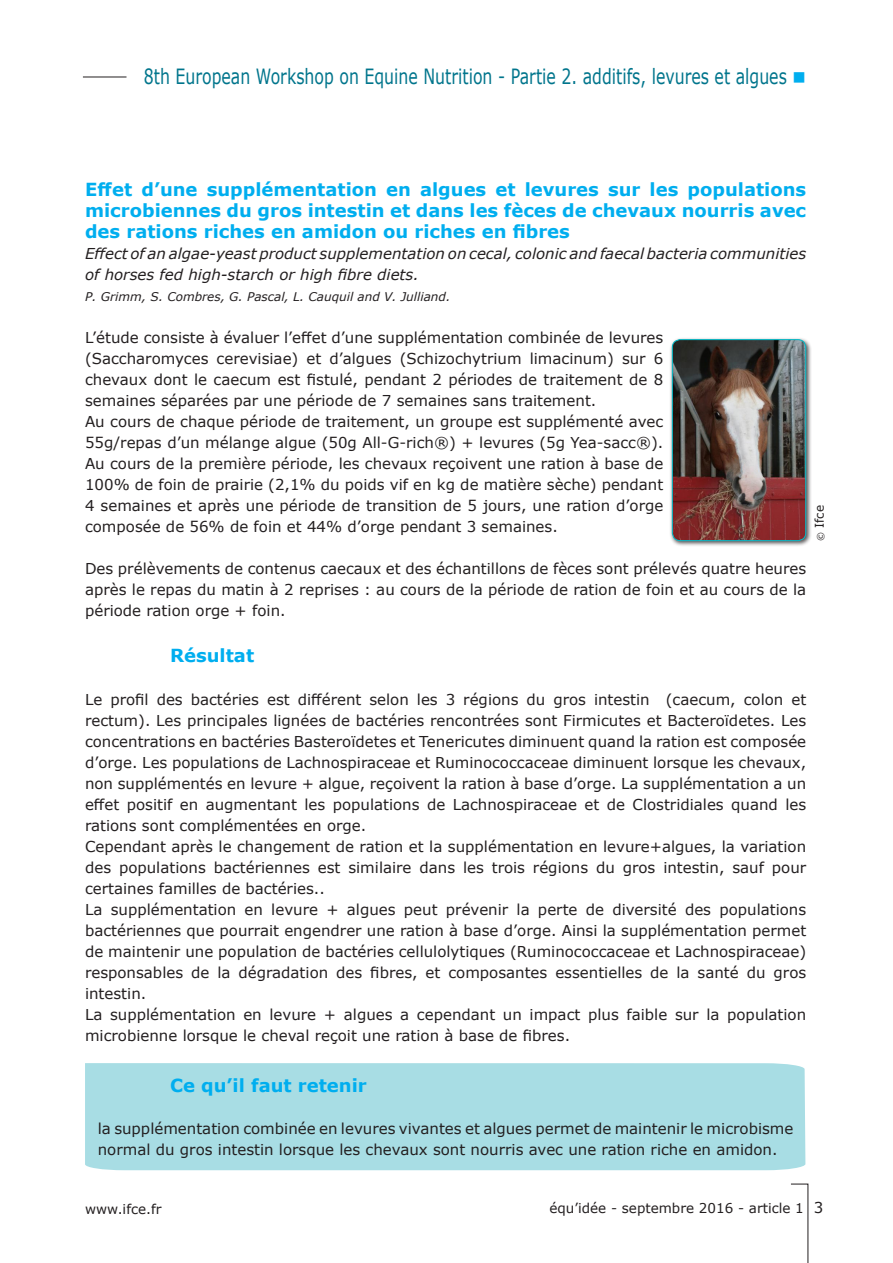
<style>
.page{position:relative;width:893px;height:1263px;background:#fff}
.page>*{position:absolute;margin:0;border:0;box-sizing:border-box;transform-origin:0 0}
.t1{font:21px "Verdana";color:#00758c;scale:.75 1}
.t2{font:700 18px/21px "Verdana";color:#00aeef;text-align:justify}
.t3{font:15px/21px "Verdana";color:#231f20;text-align:justify}
.t4{font:italic 15px/21px "Verdana";color:#231f20}
.t5{font:13.5px "Verdana";color:#231f20}
.t6{font:italic 12px "Verdana";color:#231f20}
.t7{font:12px "Verdana";color:#231f20}
.s1{color:#00aeef}
.s2{font-size:9px}
.s3{font-size:15px}
</style>
<div class="page">
<svg style="left:791px;top:1183px;width:18px;height:80px"></svg>
<hr style="left:83px;top:77px;width:43px;height:1px;background:#231f20">
<div style="left:85px;top:1063px;width:720px;height:107px;background:#a8dde4"></div>
<div style="left:669px;top:337px;width:143px;height:210px;background:#231f20;opacity:.75"></div>
<img style="left:672px;top:340px;width:134px;height:201px">
<div style="left:672px;top:339px;width:134px;height:202px;border:1px solid #00b7c5;border-radius:8px"></div>
<h1 class="t1" style="left:144px;top:62px;width:884px">8th European Workshop on Equine Nutrition - Partie 2. additifs, levures et algues <span class="s1">■</span></h1>
<p class="t2" style="left:85px;top:178px;width:723px">Effet d’une supplémentation en algues et levures sur les populations microbiennes du gros intestin et dans les fèces de chevaux nourris avec des rations riches en amidon ou riches en fibres</p>
<p class="t4" style="left:85px;top:243px;width:723px">Effect of an algae-yeast product supplementation on cecal, colonic and faecal bacteria communities of horses fed high-starch or high fibre diets.</p>
<p class="t6" style="left:85px;top:288px;width:367px">P. Grimm, S. Combres, G. Pascal, L. Cauquil and V. Julliand.</p>
<p class="t3" style="left:85px;top:327px;width:580px">L’étude consiste à évaluer l’effet d’une supplémentation combinée de levures (Saccharomyces cerevisiae) et d’algues (Schizochytrium limacinum) sur 6 chevaux dont le caecum est fistulé, pendant 2 périodes de traitement de 8 semaines séparées par une période de 7 semaines sans traitement.</p>
<p class="t3" style="left:85px;top:411px;width:580px">Au cours de chaque période de traitement, un groupe est supplémenté avec 55g/repas d’un mélange algue (50g All-G-rich®) + levures (5g Yea-sacc®).<br>Au cours de la première période, les chevaux reçoivent une ration à base de 100% de foin de prairie (2,1% du poids vif en kg de matière sèche) pendant 4 semaines et après une période de transition de 5 jours, une ration d’orge composée de 56% de foin et 44% d’orge pendant 3 semaines.</p>
<p class="t3" style="left:85px;top:558px;width:723px">Des prélèvements de contenus caecaux et des échantillons de fèces sont prélevés quatre heures après le repas du matin à 2 reprises : au cours de la période de ration de foin et au cours de la période ration orge + foin.</p>
<p class="t2" style="left:170px;top:645px;width:86px">Résultat</p>
<p class="t3" style="left:85px;top:688px;width:723px">Le profil des bactéries est différent selon les 3 régions du gros intestin (caecum, colon et rectum). Les principales lignées de bactéries rencontrées sont Firmicutes et Bacteroïdetes. Les concentrations en bactéries Basteroïdetes et Tenericutes diminuent quand la ration est composée d’orge. Les populations de Lachnospiraceae et Ruminococcaceae diminuent lorsque les chevaux, non supplémentés en levure + algue, reçoivent la ration à base d’orge. La supplémentation a un effet positif en augmentant les populations de Lachnospiraceae et de Clostridiales quand les rations sont complémentées en orge.</p>
<p class="t3" style="left:85px;top:835px;width:723px">Cependant après le changement de ration et la supplémentation en levure+algues, la variation des populations bactériennes est similaire dans les trois régions du gros intestin, sauf pour certaines familles de bactéries..</p>
<p class="t3" style="left:85px;top:898px;width:723px">La supplémentation en levure + algues peut prévenir la perte de diversité des populations bactériennes que pourrait engendrer une ration à base d’orge. Ainsi la supplémentation permet de maintenir une population de bactéries cellulolytiques (Ruminococcaceae et Lachnospiraceae) responsables de la dégradation des fibres, et composantes essentielles de la santé du gros intestin.</p>
<p class="t3" style="left:85px;top:1003px;width:723px">La supplémentation en levure + algues a cependant un impact plus faible sur la population microbienne lorsque le cheval reçoit une ration à base de fibres.</p>
<p class="t2" style="left:170px;top:1074px;width:198px">Ce qu’il faut retenir</p>
<p class="t3" style="left:98px;top:1117px;width:697px">la supplémentation combinée en levures vivantes et algues permet de maintenir le microbisme normal du gros intestin lorsque les chevaux sont nourris avec une ration riche en amidon.</p>
<p class="t7" style="left:811px;top:541px;width:37px;rotate:-90deg"><span class="s2">©</span> Ifce</p>
<p class="t5" style="left:85px;top:1200px;width:78px">www.ifce.fr</p>
<p class="t5" style="left:549px;top:1199px;width:276px">équ’idée - septembre 2016 - article 1 <span class="s3">3</span></p>
</div>
